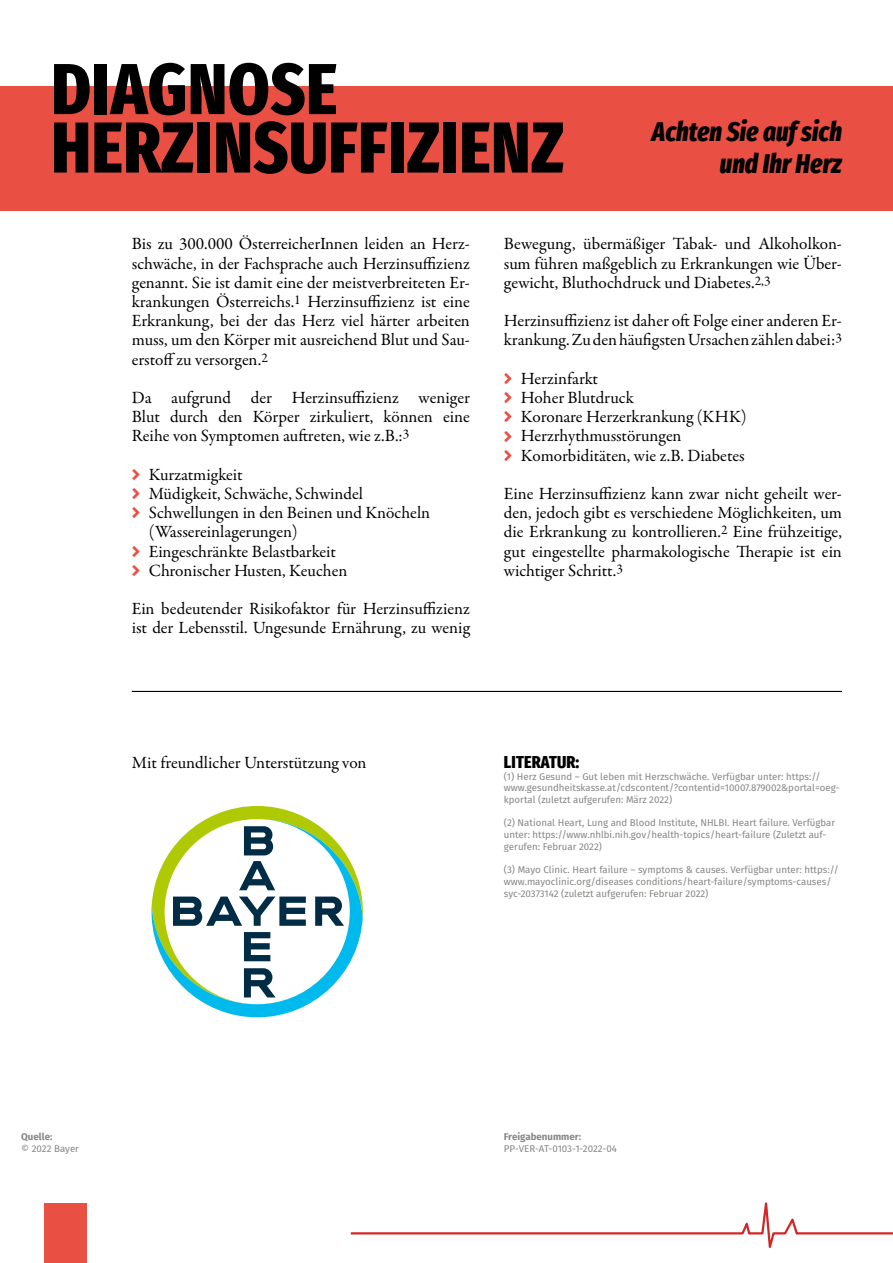
<style>
.page{position:relative;width:893px;height:1263px;background:#fff}
.page>*{position:absolute;margin:0;border:0;box-sizing:border-box;transform-origin:0 0}
.t1{font:800 72px/58.5px "Fira Sans Compressed";letter-spacing:.01em;color:#000}
.t2{font:italic 800 27px/31.5px "Fira Sans Compressed";color:#000;text-align:right}
.t3{font:17.25px/19.2px "Garamond Premr Pro";letter-spacing:-.005em;color:#000;text-align:justify}
.t4{font:800 17.25px "Fira Sans Compressed";letter-spacing:.01em;color:#000}
.t5{font:9.75px/11.7px "Fira Sans";color:#878786}
.t6{font:700 9.75px "Fira Sans";color:#878786}
.s1{color:#ea5044}
</style>
<div class="page">
<div style="left:45px;top:1203px;width:42px;height:60px;background:#ea4f44"></div>
<svg style="left:350px;top:1202px;width:543px;height:46px"></svg>
<div style="left:0;top:87px;width:893px;height:124px;background:#ea4f44"></div>
<svg style="left:152px;top:806px;width:211px;height:211px"></svg>
<hr style="left:132px;top:691px;width:710px;height:1px;background:#000">
<h1 class="t1" style="left:51px;top:54px;width:514px">DIAGNOSE<br>HERZINSUFFIZIENZ</h1>
<h2 class="t2" style="left:652px;top:114px;width:192px">Achten Sie auf sich und Ihr Herz</h2>
<p class="t3" style="left:132px;top:235px;width:340px">Bis zu 300.000 ÖsterreicherInnen leiden an Herz&shy;schwäche, in der Fachsprache auch Herzinsuffizienz genannt. Sie ist damit eine der meistverbreiteten Er&shy;krankungen Österreichs.<sup>1</sup> Herzinsuffizienz ist eine Erkrankung, bei der das Herz viel härter arbeiten muss, um den Körper mit ausreichend Blut und Sau&shy;erstoff zu versorgen.<sup>2</sup></p>
<p class="t3" style="left:132px;top:388px;width:340px">Da aufgrund der Herzinsuffizienz weniger Blut durch den Körper zirkuliert, können eine Reihe von Symptomen auftreten, wie z.B.:<sup>3</sup></p>
<p class="t3" style="left:132px;top:465px;width:113px"><span class="s1">☑</span> Kurzatmigkeit</p>
<p class="t3" style="left:132px;top:484px;width:233px"><span class="s1">☑</span> Müdigkeit, Schwäche, Schwindel</p>
<p class="t3" style="left:149px;top:504px;width:283px;text-indent:-17px"><span class="s1">☑</span> Schwellungen in den Beinen und Knöcheln (Wassereinlagerungen)</p>
<p class="t3" style="left:132px;top:542px;width:206px"><span class="s1">☑</span> Eingeschränkte Belastbarkeit</p>
<p class="t3" style="left:132px;top:561px;width:217px"><span class="s1">☑</span> Chronischer Husten, Keuchen</p>
<p class="t3" style="left:132px;top:600px;width:340px">Ein bedeutender Risikofaktor für Herzinsuffizienz ist der Lebensstil. Ungesunde Ernährung, zu wenig</p>
<p class="t3" style="left:504px;top:235px;width:340px">Bewegung, übermäßiger Tabak- und Alkoholkon&shy;sum führen maßgeblich zu Erkrankungen wie Über&shy;gewicht, Bluthochdruck und Diabetes.<sup>2,3</sup></p>
<p class="t3" style="left:504px;top:312px;width:340px">Herzinsuffizienz ist daher oft Folge einer anderen Er&shy;krankung. Zu den häufigsten Ursachen zählen dabei:<sup>3</sup></p>
<p class="t3" style="left:504px;top:369px;width:96px"><span class="s1">☑</span> Herzinfarkt</p>
<p class="t3" style="left:504px;top:388px;width:132px"><span class="s1">☑</span> Hoher Blutdruck</p>
<p class="t3" style="left:504px;top:408px;width:244px"><span class="s1">☑</span> Koronare Herzerkrankung (KHK)</p>
<p class="t3" style="left:504px;top:427px;width:179px"><span class="s1">☑</span> Herzrhythmusstörungen</p>
<p class="t3" style="left:504px;top:446px;width:242px"><span class="s1">☑</span> Komorbiditäten, wie z.B. Diabetes</p>
<p class="t3" style="left:504px;top:484px;width:340px">Eine Herzinsuffizienz kann zwar nicht geheilt wer&shy;den, jedoch gibt es verschiedene Möglichkeiten, um die Erkrankung zu kontrollieren.<sup>2</sup> Eine frühzeitige, gut eingestellte pharmakologische Therapie ist ein wichtiger Schritt.<sup>3</sup></p>
<p class="t3" style="left:132px;top:753px;width:236px">Mit freundlicher Unterstützung von</p>
<p class="t4" style="left:504px;top:747px;width:77px">LITERATUR:</p>
<p class="t5" style="left:504px;top:770px;width:337px">(1) Herz Gesund – Gut leben mit Herzschwäche. Verfügbar unter: https:// www.gesundheitskasse.at/cdscontent/?contentid=10007.879002&amp;portal=oeg&shy;kportal (zuletzt aufgerufen: März 2022)</p>
<p class="t5" style="left:504px;top:817px;width:333px">(2) National Heart, Lung and Blood Institute, NHLBI. Heart failure. Verfügbar unter: https://www.nhlbi.nih.gov/health-topics/heart-failure (Zuletzt auf&shy;gerufen: Februar 2022)</p>
<p class="t5" style="left:504px;top:864px;width:336px">(3) Mayo Clinic. Heart failure – symptoms &amp; causes. Verfügbar unter: https:// www.mayoclinic.org/diseases conditions/heart-failure/symptoms-causes/ syc-20373142 (zuletzt aufgerufen: Februar 2022)</p>
<p class="t6" style="left:21px;top:1129px;width:33px">Quelle:</p>
<p class="t5" style="left:21px;top:1142px;width:59px">© 2022 Bayer</p>
<p class="t6" style="left:504px;top:1128px;width:79px">Freigabenummer:</p>
<p class="t5" style="left:504px;top:1142px;width:115px">PP-VER-AT-0103-1-2022-04</p>
</div>
